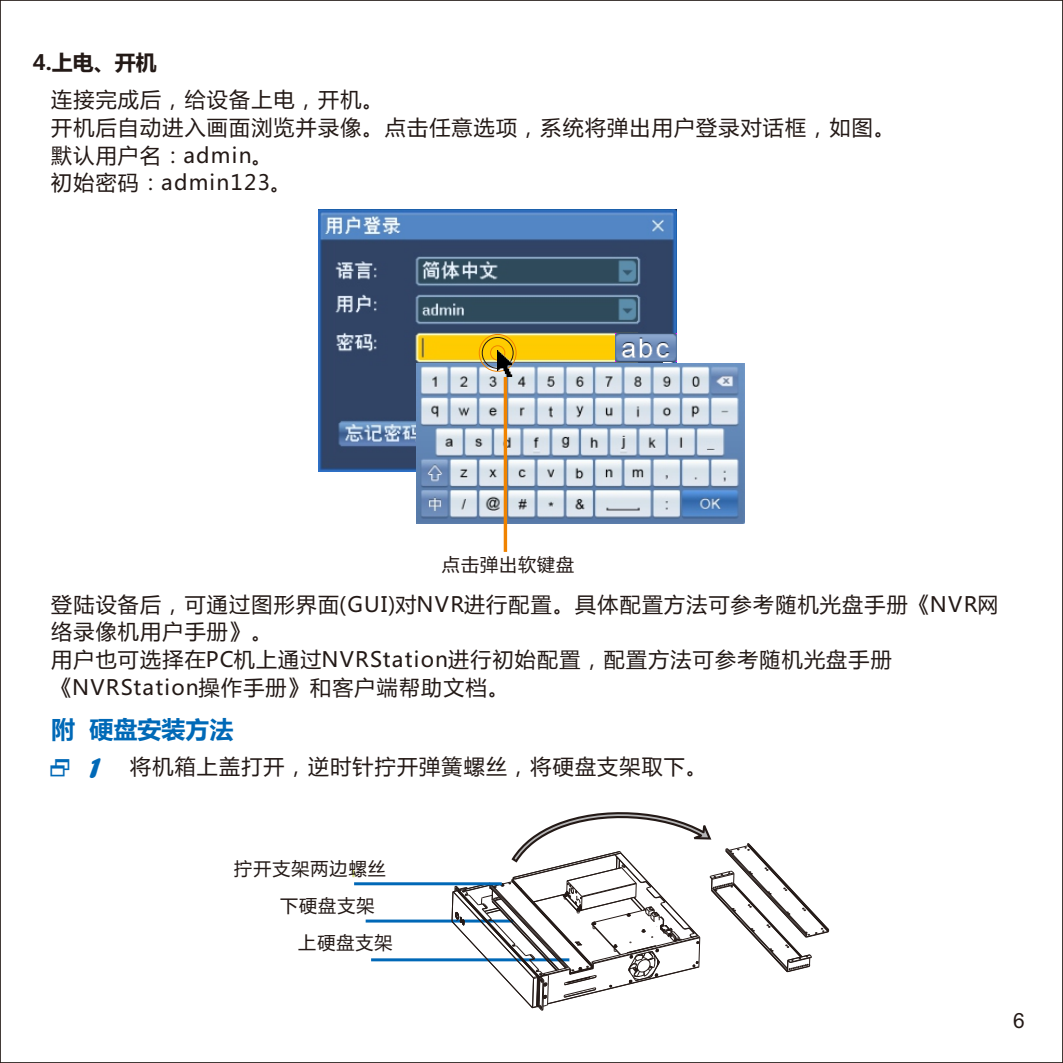
<style>
.page{position:relative;width:1063px;height:1063px;background:#fff}
.page>*{position:absolute;margin:0;border:0;box-sizing:border-box;transform-origin:0 0}
.t1{font:700 24px "Microsoft Ya Hei";color:#0069b7}
.t2{font:21px/27.6px "Microsoft Ya Hei";letter-spacing:.06em;color:#231916}
.t3{font:700 21px "Microsoft Ya Hei";color:#231916}
.t4{font:21px "Arial";color:#231916}
.t5{font:18px/36.9px "Microsoft Ya Hei";letter-spacing:.06em;color:#231916}
.s1{font-family:"Forte";font-size:31.2px;color:#0069b7}
</style>
<div class="page">
<svg style="left:352px;top:869px;width:3px;height:8px"></svg>
<img style="left:318px;top:209px;width:359px;height:262px">
<img style="left:417px;top:363px;width:327px;height:160px">
<hr style="left:504px;top:377px;width:3px;height:175px;background:#f08300">
<div style="left:490px;top:345px;width:15px;height:15px;border:1px solid #f08300;border-radius:50%"></div>
<div style="left:482px;top:337px;width:32px;height:32px;border:1px solid #231916;border-radius:50%"></div>
<div style="left:479px;top:334px;width:38px;height:38px;border:1px solid #f08300;border-radius:50%"></div>
<img style="left:498px;top:350px;width:15px;height:27px">
<img style="left:615px;top:333px;width:61px;height:29px">
<hr style="left:366px;top:920px;width:147px;height:3px;background:#0068b7">
<hr style="left:371px;top:958px;width:198px;height:3px;background:#0068b7">
<svg style="left:451px;top:812px;width:378px;height:199px"></svg>
<hr style="left:354px;top:882px;width:148px;height:3px;background:#0068b7">
<p class="t3" style="left:33px;top:53px;width:125px">4.上电、开机</p>
<p class="t2" style="left:51px;top:88px;width:845px">连接完成后，给设备上电，开机。<br>开机后自动进入画面浏览并录像。点击任意选项，系统将弹出用户登录对话框，如图。默认用户名：admin。<br>初始密码：admin123。</p>
<p class="t5" style="left:442px;top:547px;width:134px">点击弹出软键盘</p>
<p class="t2" style="left:51px;top:592px;width:949px">登陆设备后，可通过图形界面(GUI)对NVR进行配置。具体配置方法可参考随机光盘手册《NVR网络录像机用户手册》。<br>用户也可选择在PC机上通过NVRStation进行初始配置，配置方法可参考随机光盘手册《NVRStation操作手册》和客户端帮助文档。</p>
<p class="t1" style="left:51px;top:719px;width:184px">附 硬盘安装方法</p>
<p class="t2" style="left:89px;top:755px;width:620px"><span class="s1">1</span> 将机箱上盖打开，逆时针拧开弹簧螺丝，将硬盘支架取下。</p>
<p class="t5" style="left:234px;top:852px;width:153px">拧开支架两边螺丝</p>
<p class="t5" style="left:298px;top:888px;width:96px;text-indent:-18px">下硬盘支架上硬盘支架</p>
<p class="t4" style="left:1013px;top:1013px;width:13px">6</p>
</div>
